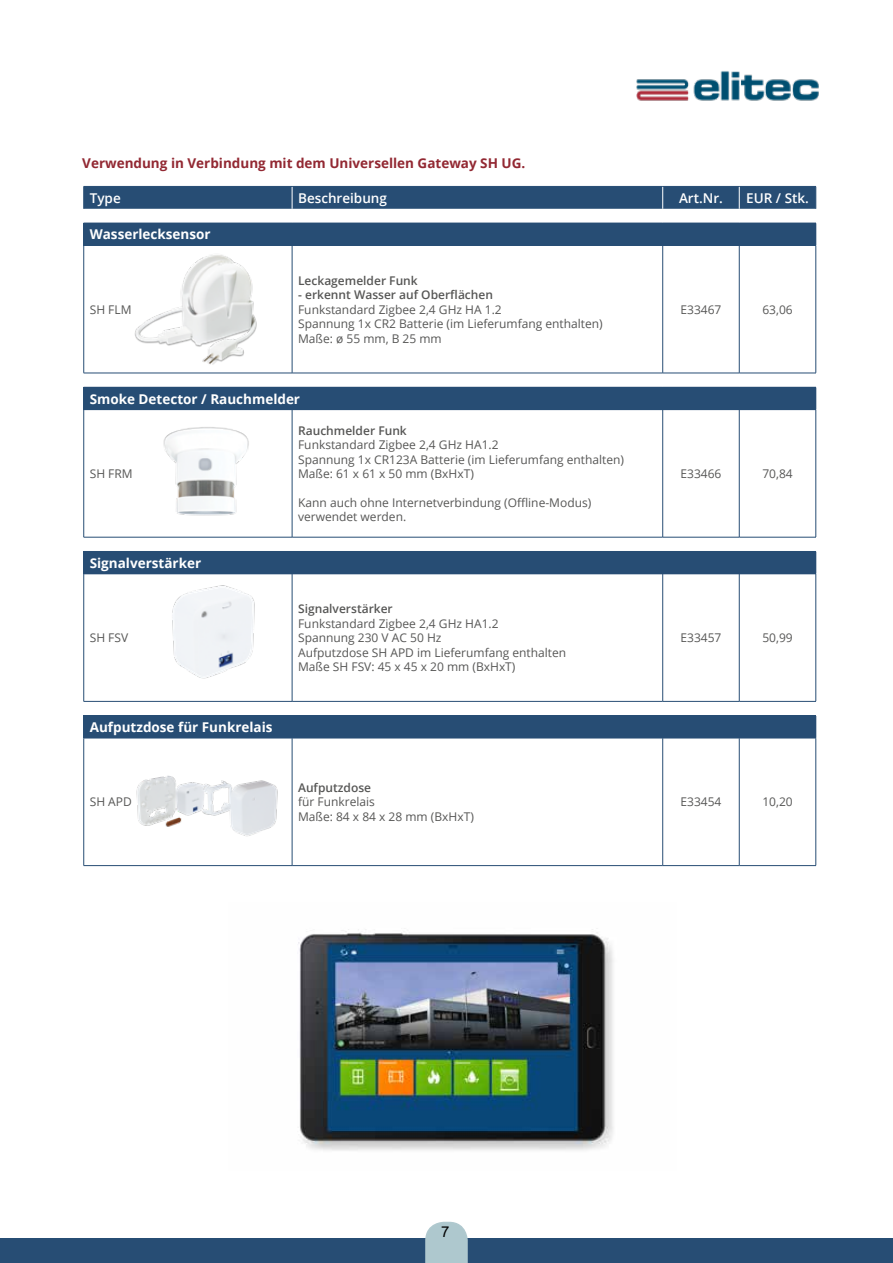
<style>
.page{position:relative;width:893px;height:1263px;background:#fff}
.page>*{position:absolute;margin:0;border:0;box-sizing:border-box;transform-origin:0 0}
.t1{font:15px "Arial";color:#000}
.t2{font:700 13.5px "Open Sans";color:#fff}
.t3{font:700 13.5px "Open Sans";color:#922832}
.t4{font:600 13.5px "Open Sans";color:#fff}
.t5{font:12px/14.4px "Open Sans";color:#575756}
.t6{font:600 12px "Open Sans";color:#575756}
</style>
<div class="page">
<img style="left:636px;top:71px;width:183px;height:30px">
<div style="left:84px;top:223px;width:732px;height:22px;background:#274d74"></div>
<div style="left:84px;top:387px;width:732px;height:23px;background:#274d74"></div>
<div style="left:84px;top:551px;width:732px;height:23px;background:#274d74"></div>
<div style="left:84px;top:716px;width:732px;height:22px;background:#274d74"></div>
<hr style="left:83px;top:246px;width:1px;height:127px;background:#274d74">
<hr style="left:292px;top:246px;width:1px;height:127px;background:#274d74">
<hr style="left:662px;top:246px;width:1px;height:127px;background:#274d74">
<hr style="left:739px;top:246px;width:1px;height:127px;background:#274d74">
<hr style="left:815px;top:246px;width:1px;height:127px;background:#274d74">
<hr style="left:83px;top:410px;width:1px;height:127px;background:#274d74">
<hr style="left:292px;top:410px;width:1px;height:127px;background:#274d74">
<hr style="left:662px;top:410px;width:1px;height:127px;background:#274d74">
<hr style="left:739px;top:410px;width:1px;height:127px;background:#274d74">
<hr style="left:815px;top:410px;width:1px;height:127px;background:#274d74">
<svg style="left:83px;top:552px;width:1px;height:22px"></svg>
<hr style="left:83px;top:574px;width:1px;height:127px;background:#274d74">
<hr style="left:292px;top:574px;width:1px;height:127px;background:#274d74">
<hr style="left:662px;top:574px;width:1px;height:127px;background:#274d74">
<hr style="left:739px;top:574px;width:1px;height:127px;background:#274d74">
<hr style="left:815px;top:574px;width:1px;height:127px;background:#274d74">
<hr style="left:83px;top:738px;width:1px;height:127px;background:#274d74">
<hr style="left:292px;top:738px;width:1px;height:127px;background:#274d74">
<hr style="left:662px;top:738px;width:1px;height:127px;background:#274d74">
<hr style="left:739px;top:738px;width:1px;height:127px;background:#274d74">
<hr style="left:815px;top:738px;width:1px;height:127px;background:#274d74">
<svg style="left:83px;top:716px;width:1px;height:22px"></svg>
<div style="left:83px;top:186px;width:733px;height:23px;background:#274d74"></div>
<svg style="left:83px;top:223px;width:1px;height:22px"></svg>
<hr style="left:84px;top:245px;width:208px;height:1px;background:#274d74">
<hr style="left:292px;top:245px;width:371px;height:1px;background:#274d74">
<hr style="left:663px;top:245px;width:76px;height:1px;background:#274d74">
<hr style="left:739px;top:245px;width:77px;height:1px;background:#274d74">
<svg style="left:83px;top:387px;width:1px;height:22px"></svg>
<hr style="left:84px;top:537px;width:208px;height:1px;background:#274d74">
<hr style="left:292px;top:537px;width:371px;height:1px;background:#274d74">
<hr style="left:663px;top:537px;width:76px;height:1px;background:#274d74">
<hr style="left:739px;top:537px;width:77px;height:1px;background:#274d74">
<hr style="left:84px;top:865px;width:208px;height:1px;background:#274d74">
<hr style="left:292px;top:865px;width:371px;height:1px;background:#274d74">
<hr style="left:663px;top:865px;width:76px;height:1px;background:#274d74">
<hr style="left:739px;top:865px;width:77px;height:1px;background:#274d74">
<hr style="left:84px;top:701px;width:208px;height:1px;background:#274d74">
<hr style="left:292px;top:701px;width:371px;height:1px;background:#274d74">
<hr style="left:663px;top:701px;width:76px;height:1px;background:#274d74">
<hr style="left:739px;top:701px;width:77px;height:1px;background:#274d74">
<hr style="left:84px;top:715px;width:208px;height:1px;background:#274d74">
<hr style="left:292px;top:715px;width:371px;height:1px;background:#274d74">
<hr style="left:663px;top:715px;width:76px;height:1px;background:#274d74">
<hr style="left:739px;top:715px;width:77px;height:1px;background:#274d74">
<hr style="left:84px;top:738px;width:208px;height:1px;background:#274d74">
<hr style="left:292px;top:738px;width:371px;height:1px;background:#274d74">
<hr style="left:663px;top:738px;width:76px;height:1px;background:#274d74">
<hr style="left:739px;top:738px;width:77px;height:1px;background:#274d74">
<hr style="left:84px;top:373px;width:208px;height:1px;background:#274d74">
<hr style="left:292px;top:373px;width:371px;height:1px;background:#274d74">
<hr style="left:663px;top:373px;width:76px;height:1px;background:#274d74">
<hr style="left:739px;top:373px;width:77px;height:1px;background:#274d74">
<img style="left:103px;top:574px;width:213px;height:122px">
<img style="left:136px;top:762px;width:157px;height:98px">
<img style="left:114px;top:255px;width:163px;height:132px">
<img style="left:125px;top:410px;width:162px;height:128px">
<img style="left:298px;top:929px;width:316px;height:222px">
<div style="left:0;top:1238px;width:893px;height:25px;background:#274d74"></div>
<svg style="left:425px;top:1221px;width:43px;height:42px;background:#b5ccd2"></svg>
<p class="t3" style="left:82px;top:153px;width:445px">Verwendung in Verbindung mit dem Universellen Gateway SH UG.</p>
<p class="t4" style="left:90px;top:189px;width:33px">Type</p>
<p class="t4" style="left:298px;top:189px;width:90px">Beschreibung</p>
<p class="t4" style="left:679px;top:189px;width:45px">Art.Nr.</p>
<p class="t4" style="left:746px;top:189px;width:64px">EUR / Stk.</p>
<p class="t2" style="left:90px;top:225px;width:122px">Wasserlecksensor</p>
<p class="t5" style="left:90px;top:302px;width:43px">SH FLM</p>
<p class="t6" style="left:298px;top:272px;width:121px">Leckagemelder Funk</p>
<p class="t6" style="left:298px;top:287px;width:196px">- erkennt Wasser auf Oberflächen</p>
<p class="t5" style="left:298px;top:302px;width:306px">Funkstandard Zigbee 2,4 GHz HA 1.2<br>Spannung 1x CR2 Batterie (im Lieferumfang enthalten)<br>Maße: ø 55 mm, B 25 mm</p>
<p class="t5" style="left:680px;top:302px;width:42px">E33467</p>
<p class="t5" style="left:762px;top:302px;width:32px">63,06</p>
<p class="t2" style="left:90px;top:389px;width:212px">Smoke Detector / Rauchmelder</p>
<p class="t5" style="left:90px;top:466px;width:45px">SH FRM</p>
<p class="t2" style="left:90px;top:553px;width:113px">Signalverstärker</p>
<p class="t5" style="left:90px;top:630px;width:40px">SH FSV</p>
<p class="t2" style="left:90px;top:718px;width:184px">Aufputzdose für Funkrelais</p>
<p class="t6" style="left:298px;top:422px;width:110px">Rauchmelder Funk</p>
<p class="t5" style="left:298px;top:437px;width:327px">Funkstandard Zigbee 2,4 GHz HA1.2<br>Spannung 1x CR123A Batterie (im Lieferumfang enthalten)<br>Maße: 61 x 61 x 50 mm (BxHxT)</p>
<p class="t5" style="left:298px;top:495px;width:295px">Kann auch ohne Internetverbindung (Offline-Modus) verwendet werden.</p>
<p class="t6" style="left:298px;top:601px;width:96px">Signalverstärker</p>
<p class="t5" style="left:298px;top:616px;width:270px">Funkstandard Zigbee 2,4 GHz HA1.2<br>Spannung 230 V AC 50 Hz<br>Aufputzdose SH APD im Lieferumfang enthalten Maße SH FSV: 45 x 45 x 20 mm (BxHxT)</p>
<p class="t5" style="left:680px;top:466px;width:42px">E33466</p>
<p class="t5" style="left:762px;top:466px;width:32px">70,84</p>
<p class="t5" style="left:680px;top:630px;width:42px">E33457</p>
<p class="t5" style="left:762px;top:630px;width:32px">50,99</p>
<p class="t5" style="left:90px;top:794px;width:44px">SH APD</p>
<p class="t6" style="left:298px;top:779px;width:75px">Aufputzdose</p>
<p class="t5" style="left:298px;top:794px;width:177px">für Funkrelais<br>Maße: 84 x 84 x 28 mm (BxHxT)</p>
<p class="t5" style="left:680px;top:794px;width:42px">E33454</p>
<p class="t5" style="left:762px;top:794px;width:32px">10,20</p>
<p class="t1" style="left:441px;top:1221px;width:10px">7</p>
</div>
